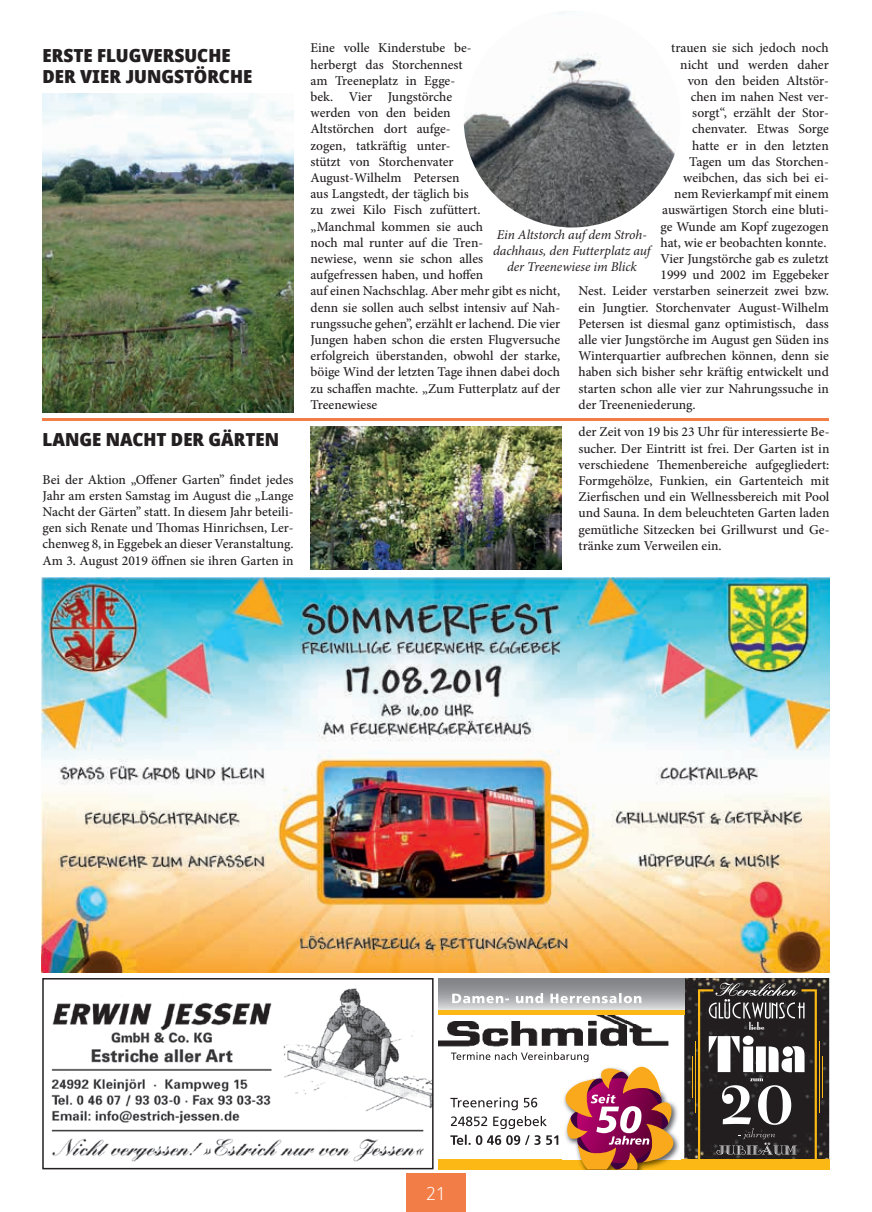
<style>
.page{position:relative;width:872px;height:1212px;background:#fff}
.page>*{position:absolute;margin:0;border:0;box-sizing:border-box;transform-origin:0 0}
.t1{font:900 18px/21.6px "Avrile Sans";color:#231f20}
.t2{font:300 18px "Avrile Sans";color:#fff}
.t3{font:500 13.5px/16.2px "Minion Pro";color:#231f20;text-align:justify}
.t4{font:italic 13.5px/16.2px "Minion Pro";letter-spacing:-.01em;color:#231f20;text-align:center}
</style>
<div class="page">
<div style="left:406px;top:1174px;width:60px;height:38px;background:#f37d47"></div>
<hr style="left:43px;top:418px;width:786px;height:3px;background:#f37d47">
<img style="left:684px;top:978px;width:145px;height:181px">
<div style="left:438px;top:1159px;width:391px;height:10px;background:#fcb814"></div>
<img style="left:438px;top:1015px;width:231px;height:32px">
<svg style="left:438px;top:978px;width:246px;height:33px;background:#a5a4a0"></svg>
<hr style="left:438px;top:1011px;width:246px;height:4px;background:#fcb814">
<svg style="left:452px;top:993px;width:189px;height:10px"></svg>
<svg style="left:450px;top:1052px;width:235px;height:117px"></svg>
<hr style="left:819px;top:1041px;width:1px;height:72px;background:#fcb814">
<hr style="left:822px;top:1056px;width:1px;height:42px;background:#fcb814">
<hr style="left:695px;top:1041px;width:1px;height:72px;background:#fcb814">
<hr style="left:692px;top:1056px;width:1px;height:42px;background:#fcb814">
<svg style="left:698px;top:982px;width:119px;height:177px;background:#554f4a"></svg>
<img style="left:463px;top:11px;width:217px;height:216px;border-radius:108px">
<img style="left:43px;top:94px;width:250px;height:318px">
<img style="left:310px;top:426px;width:251px;height:144px">
<img style="left:41px;top:577px;width:788px;height:395px">
<img style="left:51px;top:988px;width:379px;height:174px">
<div style="left:42px;top:978px;width:391px;height:191px;border:2px solid #231f20"></div>
<h1 class="t1" style="left:43px;top:44px;width:211px">ERSTE FLUGVERSUCHE<br>DER VIER JUNGSTÖRCHE</h1>
<p class="t3" style="left:310px;top:40px;width:251px;text-align:left">Eine volle Kinderstube be-<br>herbergt das Storchennest<br>am Treeneplatz in Egge-<br>bek. Vier Jungstörche<br>werden von den beiden<br>Altstörchen dort aufge-<br>zogen, tatkräftig unter-<br>stützt von Storchenvater<br>August-Wilhelm Petersen<br>aus Langstedt, der täglich bis<br>zu zwei Kilo Fisch zufüttert.<br>„Manchmal kommen sie auch<br>noch mal runter auf die Tren-<br>newiese, wenn sie schon alles<br>aufgefressen haben, und hoffen<br>auf einen Nachschlag. Aber mehr gibt es nicht, denn sie sollen auch selbst intensiv auf Nah&shy;rungssuche gehen”, erzählt er lachend. Die vier<br>Jungen haben schon die ersten Flugversuche erfolgreich überstanden, obwohl der starke, böige Wind der letzten Tage ihnen dabei doch zu schaffen machte. „Zum Futterplatz auf der<br>Treenewiese</p>
<p class="t3" style="left:671px;top:40px;width:159px">trauen sie sich jedoch noch</p>
<p class="t3" style="left:680px;top:56px;width:150px">nicht und werden daher</p>
<p class="t3" style="left:688px;top:72px;width:143px">von den beiden Altstör-</p>
<p class="t3" style="left:691px;top:89px;width:139px">chen im nahen Nest ver-</p>
<p class="t3" style="left:692px;top:105px;width:138px">sorgt“, erzählt der Stor-</p>
<p class="t3" style="left:692px;top:121px;width:138px">chenvater. Etwas Sorge</p>
<p class="t3" style="left:692px;top:137px;width:138px">hatte er in den letzten</p>
<p class="t3" style="left:689px;top:153px;width:141px">Tagen um das Storchen-</p>
<p class="t3" style="left:683px;top:170px;width:147px">weibchen, das sich bei ei-</p>
<p class="t3" style="left:674px;top:186px;width:156px">nem Revierkampf mit einem</p>
<p class="t3" style="left:662px;top:202px;width:168px">auswärtigen Storch eine bluti-</p>
<p class="t3" style="left:660px;top:218px;width:170px">ge Wunde am Kopf zugezogen</p>
<p class="t3" style="left:660px;top:234px;width:167px">hat, wie er beobachten konnte.</p>
<p class="t3" style="left:660px;top:251px;width:170px">Vier Jungstörche gab es zuletzt</p>
<p class="t3" style="left:660px;top:267px;width:170px">1999 und 2002 im Eggebeker</p>
<p class="t3" style="left:578px;top:283px;width:252px">Nest. Leider verstarben seinerzeit zwei bzw.</p>
<p class="t3" style="left:578px;top:299px;width:252px">ein Jungtier. Storchenvater August-Wilhelm</p>
<p class="t3" style="left:578px;top:315px;width:252px">Petersen ist diesmal ganz optimistisch, dass</p>
<p class="t3" style="left:578px;top:332px;width:252px">alle vier Jungstörche im August gen Süden ins</p>
<p class="t3" style="left:578px;top:348px;width:252px">Winterquartier aufbrechen können, denn sie</p>
<p class="t3" style="left:578px;top:364px;width:252px">haben sich bisher sehr kräftig entwickelt und</p>
<p class="t3" style="left:578px;top:380px;width:252px">starten schon alle vier zur Nahrungssuche in</p>
<p class="t3" style="left:578px;top:396px;width:119px">der Treeneniederung.</p>
<p class="t4" style="left:493px;top:226px;width:159px">Ein Altstorch auf dem Stroh&shy;dachhaus, den Futterplatz auf der Treenewiese im Blick</p>
<h1 class="t1" style="left:43px;top:428px;width:238px">LANGE NACHT DER GÄRTEN</h1>
<p class="t3" style="left:43px;top:471px;width:252px">Bei der Aktion „Offener Garten” findet jedes Jahr am ersten Samstag im August die „Lange Nacht der Gärten” statt. In diesem Jahr beteili&shy;gen sich Renate und Thomas Hinrichsen, Ler&shy;chenweg 8, in Eggebek an dieser Veranstaltung.<br>Am 3. August 2019 öffnen sie ihren Garten in</p>
<p class="t3" style="left:578px;top:424px;width:252px">der Zeit von 19 bis 23 Uhr für interessierte Be&shy;sucher. Der Eintritt ist frei. Der Garten ist in verschiedene Themenbereiche aufgegliedert:<br>Formgehölze, Funkien, ein Gartenteich mit Zierfischen und ein Wellnessbereich mit Pool und Sauna. In dem beleuchteten Garten laden gemütliche Sitzecken bei Grillwurst und Ge&shy;tränke zum Verweilen ein.</p>
<h1 class="t2" style="left:426px;top:1181px;width:21px">21</h1>
</div>
